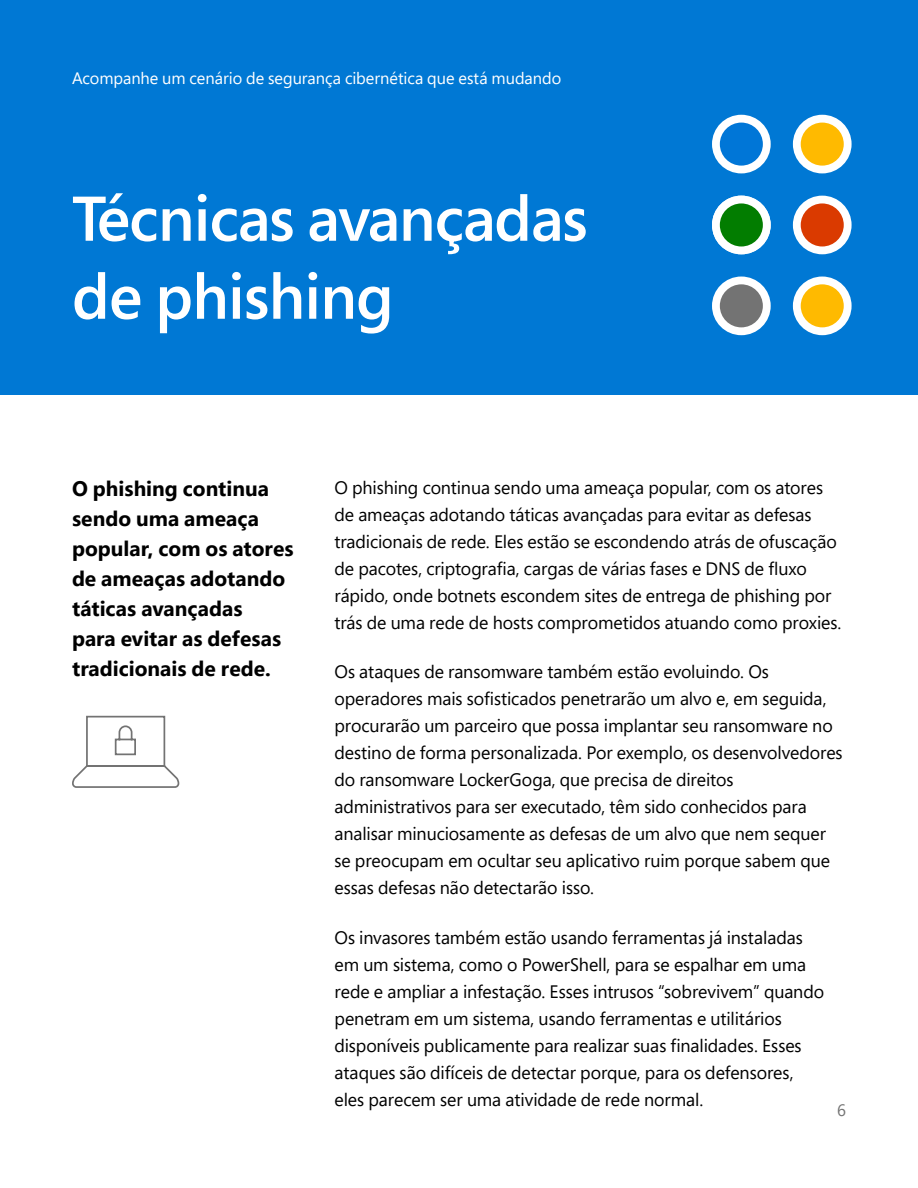
<style>
.page{position:relative;width:918px;height:1188px;background:#fff}
.page>*{position:absolute;margin:0;border:0;box-sizing:border-box;transform-origin:0 0}
.H1_cover_title_42_52{font:600 63px/78px "Segoe Pro";letter-spacing:-.015em;color:#fff}
.H4_Highlight_14_20{font:700 21px/30px "Segoe Pro";color:#000}
.P_12_18{font:18px/27px "Segoe Pro";letter-spacing:-.005em;color:#000}
.t1{font:16.5px "Segoe Pro";color:#fff}
.t2{font:16.5px "Segoe Pro";color:#737373}
</style>
<div class="page">
<div style="left:0;top:0;width:918px;height:395px;background:#0078d4"></div>
<svg style="left:72px;top:715px;width:108px;height:73px"></svg>
<svg style="left:712px;top:115px;width:59px;height:58px"></svg>
<svg style="left:712px;top:277px;width:59px;height:58px"></svg>
<svg style="left:712px;top:196px;width:59px;height:58px"></svg>
<svg style="left:793px;top:196px;width:59px;height:58px"></svg>
<svg style="left:793px;top:115px;width:59px;height:58px"></svg>
<svg style="left:793px;top:277px;width:59px;height:58px"></svg>
<p class="t1" style="left:72px;top:67px;width:491px">Acompanhe um cenário de segurança cibernética que está mudando</p>
<p class="H1_cover_title_42_52" style="left:72px;top:178px;width:517px">Técnicas avançadas de phishing</p>
<p class="H4_Highlight_14_20" style="left:72px;top:473px;width:223px">O phishing continua sendo uma ameaça popular, com os atores de ameaças adotando táticas avançadas<br>para evitar as defesas tradicionais de rede.</p>
<p class="P_12_18" style="left:334px;top:473px;width:509px">O phishing continua sendo uma ameaça popular, com os atores de ameaças adotando táticas avançadas para evitar as defesas tradicionais de rede. Eles estão se escondendo atrás de ofuscação de pacotes, criptografia, cargas de várias fases e DNS de fluxo rápido, onde botnets escondem sites de entrega de phishing por trás de uma rede de hosts comprometidos atuando como proxies.</p>
<p class="P_12_18" style="left:334px;top:658px;width:510px">Os ataques de ransomware também estão evoluindo. Os operadores mais sofisticados penetrarão um alvo e, em seguida, procurarão um parceiro que possa implantar seu ransomware no destino de forma personalizada. Por exemplo, os desenvolvedores do ransomware LockerGoga, que precisa de direitos administrativos para ser executado, têm sido conhecidos para analisar minuciosamente as defesas de um alvo que nem sequer se preocupam em ocultar seu aplicativo ruim porque sabem que essas defesas não detectarão isso.</p>
<p class="P_12_18" style="left:334px;top:923px;width:491px">Os invasores também estão usando ferramentas já instaladas em um sistema, como o PowerShell, para se espalhar em uma rede e ampliar a infestação. Esses intrusos “sobrevivem” quando penetram em um sistema, usando ferramentas e utilitários disponíveis publicamente para realizar suas finalidades. Esses ataques são difíceis de detectar porque, para os defensores, eles parecem ser uma atividade de rede normal.</p>
<p class="t2" style="left:837px;top:1099px;width:10px">6</p>
</div>
